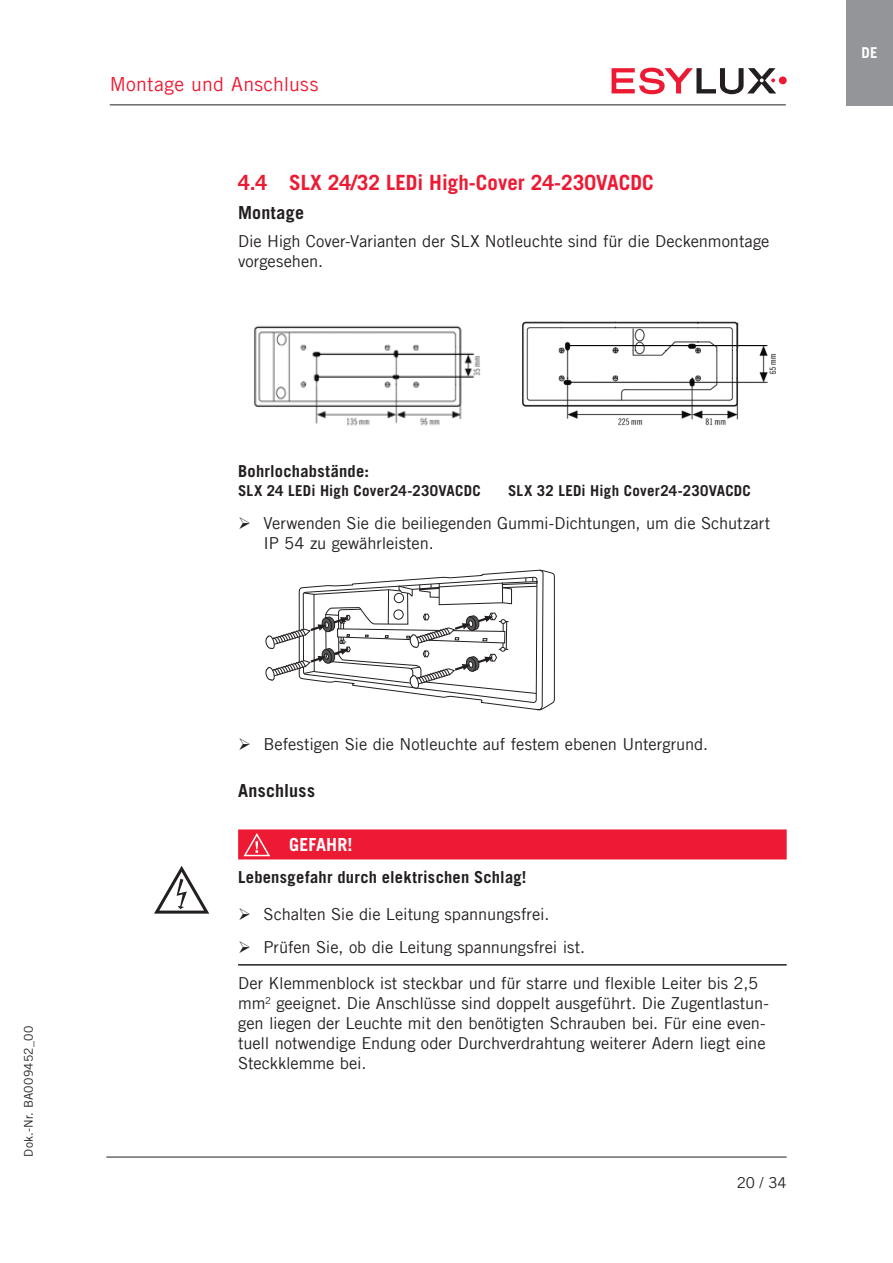
<style>
.page{position:relative;width:893px;height:1263px;background:#fff}
.page>*{position:absolute;margin:0;border:0;box-sizing:border-box;transform-origin:0 0}
.t1{font:700 21px "Trade Gothic LT Com";color:#ed1a33}
.t2{font:19.5px "Trade Gothic LT Com";letter-spacing:.01em;color:#ed1a33}
.t3{font:700 18px "Trade Gothic LT Com";letter-spacing:.02em;color:#231f20}
.t4{font:700 18px "Trade Gothic LT Com";letter-spacing:.01em;color:#fff}
.t5{font:16.5px/19.8px "Trade Gothic LT Com";letter-spacing:-.005em;color:#231f20}
.t6{font:700 16.5px "Trade Gothic LT Com";letter-spacing:.015em;color:#231f20}
.t7{font:700 15px "Trade Gothic LT Com";letter-spacing:.02em;color:#231f20}
.t8{font:15px "Trade Gothic LT Com";color:#231f20}
.t9{font:700 15px "Trade Gothic LT Com";color:#fff}
.t10{font:12px "Trade Gothic LT Com";letter-spacing:.015em;color:#231f20}
</style>
<div class="page">
<hr style="left:106px;top:1157px;width:681px;height:1px;background:#231f20">
<div style="left:779px;top:76px;width:8px;height:8px;background:#ed1a33;border-radius:50%"></div>
<svg style="left:612px;top:68px;width:164px;height:26px"></svg>
<hr style="left:110px;top:104px;width:676px;height:1px;background:#231f20">
<div style="left:846px;top:0;width:47px;height:105px;background:#939598"></div>
<div style="left:238px;top:829px;width:549px;height:30px;background:#ed1a33"></div>
<hr style="left:238px;top:964px;width:549px;height:1px;background:#231f20">
<img style="left:254px;top:325px;width:227px;height:101px">
<img style="left:522px;top:321px;width:254px;height:105px">
<svg style="left:265px;top:569px;width:290px;height:142px"></svg>
<svg style="left:243px;top:833px;width:27px;height:23px"></svg>
<svg style="left:154px;top:866px;width:55px;height:48px"></svg>
<p class="t2" style="left:110px;top:72px;width:210px">Montage und Anschluss</p>
<p class="t1" style="left:238px;top:170px;width:417px">4.4 SLX 24/32 LEDi High-Cover 24-230VACDC</p>
<p class="t3" style="left:238px;top:201px;width:67px">Montage</p>
<p class="t5" style="left:238px;top:231px;width:533px">Die High Cover-Varianten der SLX Notleuchte sind für die Deckenmontage vorgesehen.</p>
<p class="t9" style="left:862px;top:43px;width:17px">DE</p>
<p class="t10" style="left:21px;top:1157px;width:132px;rotate:-90deg">Dok.-Nr. BA009452_00</p>
<p class="t6" style="left:238px;top:461px;width:132px">Bohrlochabstände:</p>
<p class="t7" style="left:238px;top:482px;width:244px">SLX 24 LEDi High Cover24-230VACDC</p>
<p class="t7" style="left:508px;top:482px;width:244px">SLX 32 LEDi High Cover24-230VACDC</p>
<p class="t5" style="left:263px;top:513px;width:508px">Verwenden Sie die beiliegenden Gummi-Dichtungen, um die Schutzart<br>IP 54 zu gewährleisten.</p>
<p class="t5" style="left:263px;top:734px;width:446px">Befestigen Sie die Notleuchte auf festem ebenen Untergrund.</p>
<p class="t3" style="left:238px;top:780px;width:79px">Anschluss</p>
<p class="t4" style="left:289px;top:833px;width:65px">GEFAHR!</p>
<p class="t6" style="left:238px;top:867px;width:290px">Lebensgefahr durch elektrischen Schlag!</p>
<p class="t5" style="left:263px;top:898px;width:323px;line-height:32.5px">Schalten Sie die Leitung spannungsfrei.<br>Prüfen Sie, ob die Leitung spannungsfrei ist.</p>
<p class="t5" style="left:238px;top:973px;width:532px">Der Klemmenblock ist steckbar und für starre und flexible Leiter bis 2,5 mm<sup>2</sup> geeignet. Die Anschlüsse sind doppelt ausgeführt. Die Zugentlastun&shy;gen liegen der Leuchte mit den benötigten Schrauben bei. Für eine even&shy;tuell notwendige Endung oder Durchverdrahtung weiterer Adern liegt eine Steckklemme bei.</p>
<p class="t8" style="left:737px;top:1174px;width:51px">20 / 34</p>
</div>
